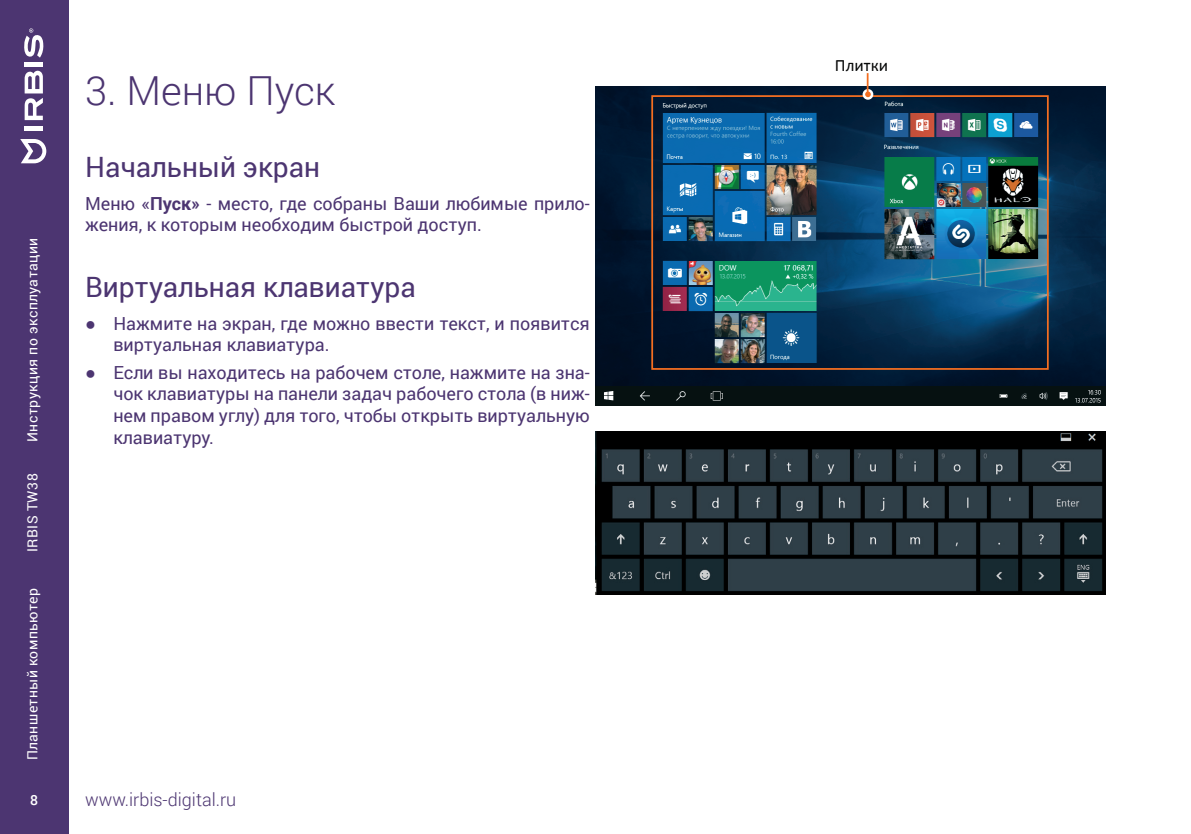
<style>
.page{position:relative;width:1191px;height:834px;background:#fff}
.page>*{position:absolute;margin:0;border:0;box-sizing:border-box;transform-origin:0 0}
.t1{font:300 40px "Roboto";color:#4c3571}
.t2{font:28px "Roboto";color:#4c3571}
.t3{font:18px/21.6px "Roboto";color:#4c3571}
.t4{font:300 18px "Roboto";color:#4c3571}
.t5{font:17.4px "Calibri";color:#050606}
.t6{font:14px "Roboto";letter-spacing:.03em;color:#fff}
.t7{font:500 14px "Roboto";color:#fff}
.s1{font-weight:700}
.s2{font-family:"Arial"}
</style>
<div class="page">
<div style="left:0;top:0;width:68px;height:833px;background:#4c3571"></div>
<svg style="left:20px;top:139px;width:26px;height:24px"></svg>
<svg style="left:25px;top:70px;width:18px;height:50px"></svg>
<hr style="left:25px;top:126px;width:18px;height:4px;background:#fff">
<hr style="left:25px;top:62px;width:18px;height:4px;background:#fff">
<svg style="left:24px;top:28px;width:20px;height:30px"></svg>
<img style="left:595px;top:87px;width:511px;height:318px">
<div style="left:651px;top:95px;width:397px;height:275px;border:2px solid #f36e21"></div>
<div style="left:864px;top:90px;width:8px;height:8px;background:#f36e21;border-radius:50%"></div>
<div style="left:862px;top:89px;width:11px;height:11px;border:3px solid #fff;border-radius:50%"></div>
<hr style="left:866px;top:73px;width:2px;height:21px;background:#f36e21">
<img style="left:595px;top:431px;width:511px;height:163px">
<h1 class="t1" style="left:85px;top:63px;width:252px">3. Меню Пуск</h1>
<p class="t6" style="left:23px;top:442px;width:205px;rotate:-90deg">Инструкция по эксплуатации</p>
<p class="t6" style="left:23px;top:552px;width:80px;rotate:-90deg">IRBIS TW38</p>
<p class="t6" style="left:23px;top:760px;width:174px;rotate:-90deg">Планшетный компьютер</p>
<h2 class="t2" style="left:85px;top:147px;width:236px">Начальный экран</h2>
<p class="t3" style="left:85px;top:192px;width:506px">Меню «<span class="s1">Пуск»</span> - место, где собраны Ваши любимые прило&shy;жения, к которым необходим быстрой доступ.</p>
<h2 class="t2" style="left:85px;top:267px;width:332px">Виртуальная клавиатура</h2>
<p class="t3" style="left:113px;top:312px;width:478px;text-indent:-28px"><span class="s2">●</span> Нажмите на экран, где можно ввести текст, и появится виртуальная клавиатура.</p>
<p class="t3" style="left:113px;top:361px;width:478px;text-align:justify;text-indent:-28px"><span class="s2">●</span> Если вы находитесь на рабочем столе, нажмите на зна&shy;чок клавиатуры на панели задач рабочего стола (в ниж&shy;нем правом углу) для того, чтобы открыть виртуальную клавиатуру.</p>
<p class="t7" style="left:30px;top:790px;width:9px">8</p>
<p class="t4" style="left:85px;top:786px;width:153px">www.irbis-digital.ru</p>
<p class="t5" style="left:835px;top:53px;width:55px">Плитки</p>
</div>
